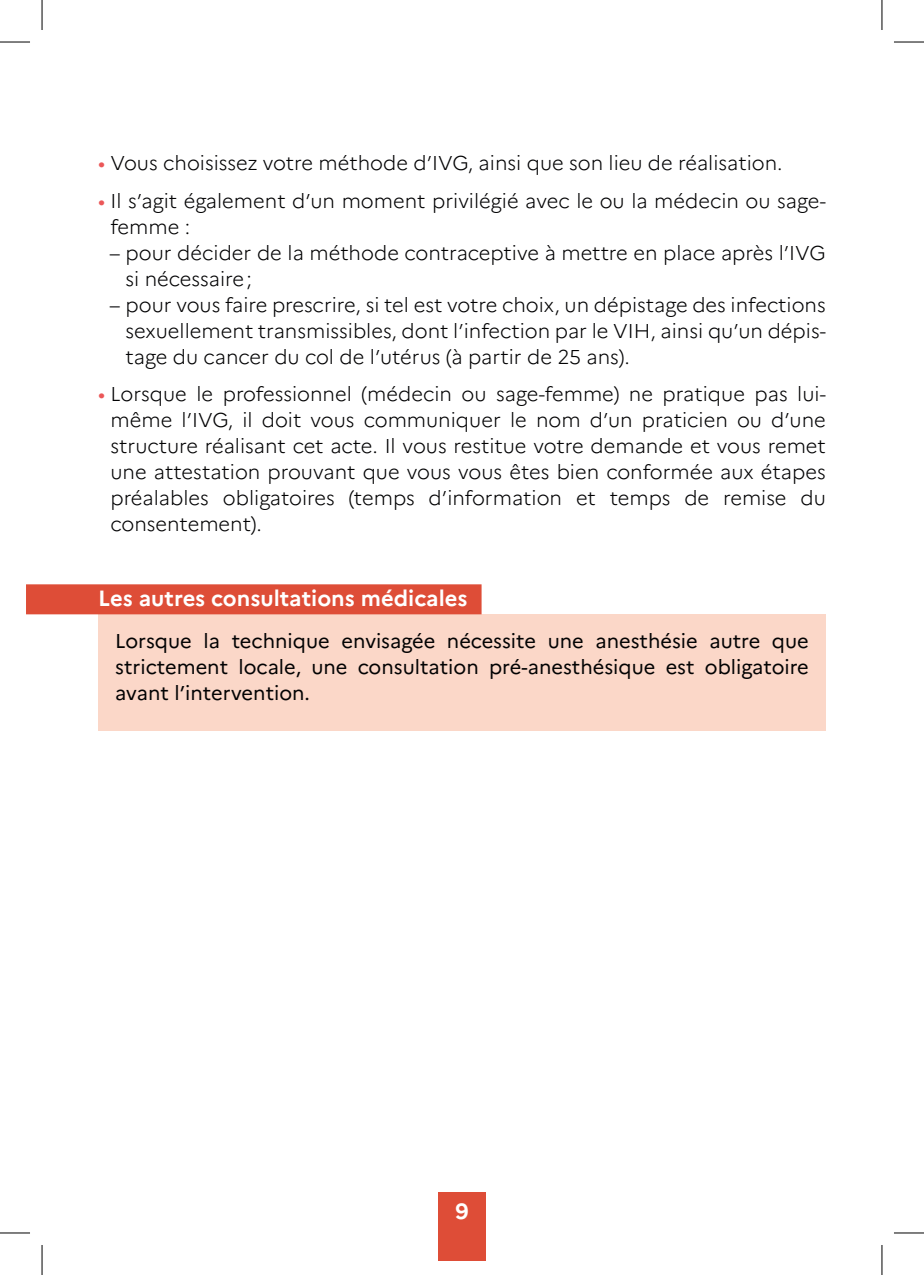
<style>
.page{position:relative;width:924px;height:1275px;background:#fff}
.page>*{position:absolute;margin:0;border:0;box-sizing:border-box;transform-origin:0 0}
.t1{font:700 22px "Marianne";color:#fff}
.t2{font:300 20px/26px "Marianne";color:#020203}
.t3{font:20px/26px "Marianne";color:#020203;text-align:justify}
.s1{font-weight:400;color:#eb5758}
</style>
<div class="page">
<div style="left:438px;top:1192px;width:47px;height:69px;background:#de4d37"></div>
<div style="left:98px;top:614px;width:727px;height:116px;background:#fbd7c8"></div>
<div style="left:26px;top:584px;width:455px;height:30px;background:#de4d37"></div>
<hr style="left:0;top:42px;width:30px;height:1px;background:#000">
<hr style="left:893px;top:42px;width:30px;height:1px;background:#000">
<hr style="left:0;top:1232px;width:30px;height:1px;background:#000">
<hr style="left:893px;top:1232px;width:30px;height:1px;background:#000">
<hr style="left:42px;top:0;width:1px;height:30px;background:#000">
<hr style="left:42px;top:1245px;width:1px;height:30px;background:#000">
<hr style="left:881px;top:0;width:1px;height:30px;background:#000">
<hr style="left:881px;top:1245px;width:1px;height:30px;background:#000">
<p class="t2" style="left:98px;top:150px;width:685px"><span class="s1">•</span> Vous choisissez votre méthode d’IVG, ainsi que son lieu de réalisation.</p>
<p class="t2" style="left:110px;top:188px;width:716px;text-indent:-12px"><span class="s1">•</span> Il s’agit également d’un moment privilégié avec le ou la médecin ou sage&shy;femme :</p>
<p class="t2" style="left:125px;top:240px;width:701px;text-indent:-16px">– pour décider de la méthode contraceptive à mettre en place après l’IVG si nécessaire;</p>
<p class="t2" style="left:125px;top:292px;width:701px;text-align:justify;text-indent:-16px">– pour vous faire prescrire, si tel est votre choix, un dépistage des infections sexuellement transmissibles, dont l’infection par le VIH, ainsi qu’un dépis&shy;tage du cancer du col de l’utérus (à partir de 25 ans).</p>
<p class="t2" style="left:110px;top:381px;width:716px;text-align:justify;text-indent:-12px"><span class="s1">•</span> Lorsque le professionnel (médecin ou sage-femme) ne pratique pas lui&shy;même l’IVG, il doit vous communiquer le nom d’un praticien ou d’une structure réalisant cet acte. Il vous restitue votre demande et vous remet une attestation prouvant que vous vous êtes bien conformée aux étapes préalables obligatoires (temps d’information et temps de remise du consentement).</p>
<p class="t1" style="left:98px;top:585px;width:371px">Les autres consultations médicales</p>
<p class="t3" style="left:115px;top:628px;width:695px">Lorsque la technique envisagée nécessite une anesthésie autre que strictement locale, une consultation pré-anesthésique est obligatoire avant l’intervention.</p>
<p class="t1" style="left:455px;top:1197px;width:15px">9</p>
</div>
